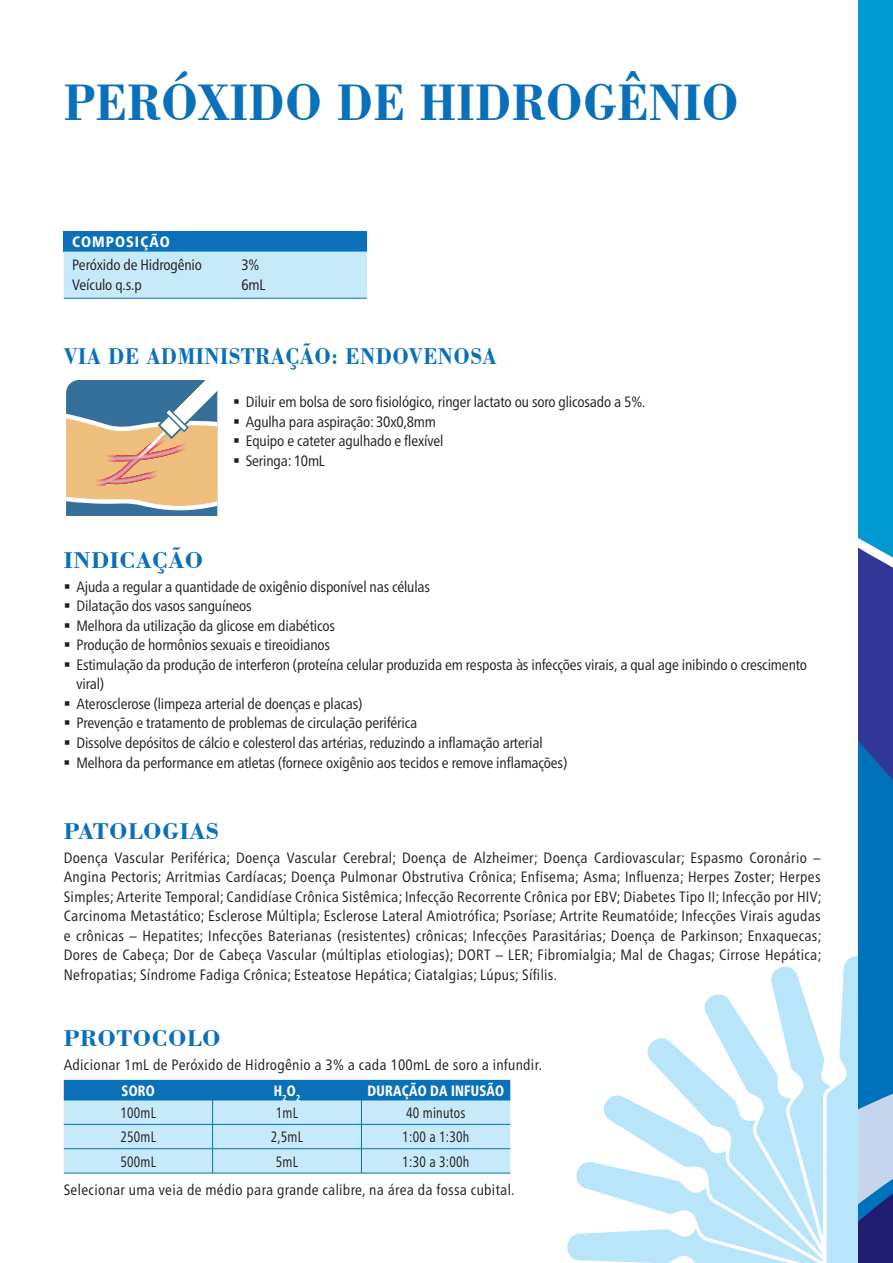
<style>
.page{position:relative;width:893px;height:1263px;background:#fff}
.page>*{position:absolute;margin:0;border:0;box-sizing:border-box;transform-origin:0 0}
.t1{font:700 54px "Bodoni BT";color:#0970b9;scale:.89 1}
.t2{font:700 24px "Bodoni BT";letter-spacing:.02em;color:#0970b9;scale:.89 1}
.t3{font:700 24px "Bodoni BT";letter-spacing:.02em;color:#0970b9}
.t4{font:condensed 15px/19.5px "Frutiger Neue LTW1 G";letter-spacing:-.01em;color:#231f20}
.t5{font:condensed 15px/28.7px "Frutiger Neue LTW1 G";letter-spacing:.02em;color:#231f20;scale:.89 1}
.t6{font:condensed 15px "Frutiger Neue LTW1 G";letter-spacing:.02em;color:#231f20}
.t7{font:condensed 15px "Frutiger Neue LTW1 G";letter-spacing:-.01em;color:#231f20;scale:.89 1}
.t8{font:800 condensed 15px "Frutiger Neue LTW1 G";letter-spacing:.035em;color:#fff;scale:.89 1}
.t9{font:800 condensed 15px "Frutiger Neue LTW1 G";letter-spacing:.07em;color:#fff}
</style>
<div class="page">
<img style="left:567px;top:953px;width:292px;height:310px">
<svg style="left:859px;top:0;width:34px;height:1263px;background:#197dbf"></svg>
<div style="left:64px;top:231px;width:303px;height:21px;background:#0970b9"></div>
<div style="left:64px;top:252px;width:303px;height:46px;background:#c6eafa"></div>
<hr style="left:64px;top:298px;width:169px;height:1px;background:#0970b9">
<hr style="left:233px;top:298px;width:134px;height:1px;background:#0970b9">
<svg style="left:66px;top:380px;width:152px;height:135px;background:#b0a896"></svg>
<hr style="left:64px;top:1173px;width:149px;height:1px;background:#0970b9">
<hr style="left:213px;top:1173px;width:148px;height:1px;background:#0970b9">
<hr style="left:361px;top:1173px;width:149px;height:1px;background:#0970b9">
<svg style="left:64px;top:1080px;width:446px;height:93px;background:#96cbe9"></svg>
<h1 class="t1" style="left:64px;top:69px;width:760px">PERÓXIDO DE HIDROGÊNIO</h1>
<p class="t9" style="left:72px;top:231px;width:99px">COMPOSIÇÃO</p>
<p class="t4" style="left:72px;top:253px;width:131px">Peróxido de Hidrogênio</p>
<p class="t4" style="left:242px;top:253px;width:20px">3%</p>
<p class="t4" style="left:72px;top:274px;width:71px">Veículo q.s.p</p>
<p class="t4" style="left:242px;top:274px;width:26px">6mL</p>
<h2 class="t2" style="left:64px;top:341px;width:488px">VIA DE ADMINISTRAÇÃO: ENDOVENOSA</h2>
<p class="t4" style="left:246px;top:391px;width:401px">Diluir em bolsa de soro fisiológico, ringer lactato ou soro glicosado a 5%.<br>Agulha para aspiração: 30x0,8mm<br>Equipo e cateter agulhado e flexível<br>Seringa: 10mL</p>
<h2 class="t3" style="left:64px;top:545px;width:15px">INDI</h2>
<h2 class="t3" style="left:120px;top:545px;width:34px">CAÇÃO</h2>
<p class="t4" style="left:76px;top:576px;width:732px">Ajuda a regular a quantidade de oxigênio disponível nas células<br>Dilatação dos vasos sanguíneos<br>Melhora da utilização da glicose em diabéticos<br>Produção de hormônios sexuais e tireoidianos<br>Estimulação da produção de interferon (proteína celular produzida em resposta às infecções virais, a qual age inibindo o crescimento viral)<br>Aterosclerose (limpeza arterial de doenças e placas)<br>Prevenção e tratamento de problemas de circulação periférica<br>Dissolve depósitos de cálcio e colesterol das artérias, reduzindo a inflamação arterial<br>Melhora da performance em atletas (fornece oxigênio aos tecidos e remove inflamações)</p>
<h2 class="t3" style="left:64px;top:816px;width:32px">PATO</h2>
<h2 class="t3" style="left:128px;top:816px;width:66px">LOGIAS</h2>
<p class="t4" style="left:64px;top:847px;width:759px;text-align:justify">Doença Vascular Periférica; Doença Vascular Cerebral; Doença de Alzheimer; Doença Cardiovascular; Espasmo Coronário – Angina Pectoris; Arritmias Cardíacas; Doença Pulmonar Obstrutiva Crônica; Enfisema; Asma; Influenza; Herpes Zoster; Herpes Simples; Arterite Temporal; Candidíase Crônica Sistêmica; Infecção Recorrente Crônica por EBV; Diabetes Tipo II; Infecção por HIV; Carcinoma Metastático; Esclerose Múltipla; Esclerose Lateral Amiotrófica; Psoríase; Artrite Reumatóide; Infecções Virais agudas e crônicas – Hepatites; Infecções Baterianas (resistentes) crônicas; Infecções Parasitárias; Doença de Parkinson; Enxaquecas; Dores de Cabeça; Dor de Cabeça Vascular (múltiplas etiologias); DORT – LER; Fibromialgia; Mal de Chagas; Cirrose Hepática; Nefropatias; Síndrome Fadiga Crônica; Esteatose Hepática; Ciatalgias; Lúpus; Sífilis.</p>
<h2 class="t3" style="left:64px;top:1023px;width:35px">PROTO</h2>
<h2 class="t3" style="left:152px;top:1023px;width:68px">COLO</h2>
<p class="t6" style="left:64px;top:1053px;width:480px">Adicionar 1mL de Peróxido de Hidrogênio a 3% a cada 100mL de soro a infundir.</p>
<p class="t8" style="left:122px;top:1079px;width:38px">SORO</p>
<p class="t8" style="left:274px;top:1079px;width:31px">H<sub>2</sub>O<sub>2</sub></p>
<p class="t8" style="left:368px;top:1079px;width:49px">DURAÇÃO</p>
<p class="t8" style="left:430px;top:1079px;width:66px">DA INFUSÃO</p>
<p class="t7" style="left:120px;top:1102px;width:42px">100mL</p>
<p class="t7" style="left:276px;top:1102px;width:26px">1mL</p>
<p class="t5" style="left:406px;top:1097px;width:68px">40 minutos</p>
<p class="t7" style="left:120px;top:1126px;width:42px">250mL</p>
<p class="t7" style="left:271px;top:1126px;width:38px">2,5mL</p>
<p class="t7" style="left:402px;top:1126px;width:77px">1:00 a 1:30h</p>
<p class="t7" style="left:120px;top:1150px;width:42px">500mL</p>
<p class="t7" style="left:276px;top:1150px;width:26px">5mL</p>
<p class="t5" style="left:64px;top:1146px;width:508px;text-indent:339px">1:30 a 3:00h<br>Selecionar uma veia de médio para grande calibre, na área da fossa cubital.</p>
</div>
